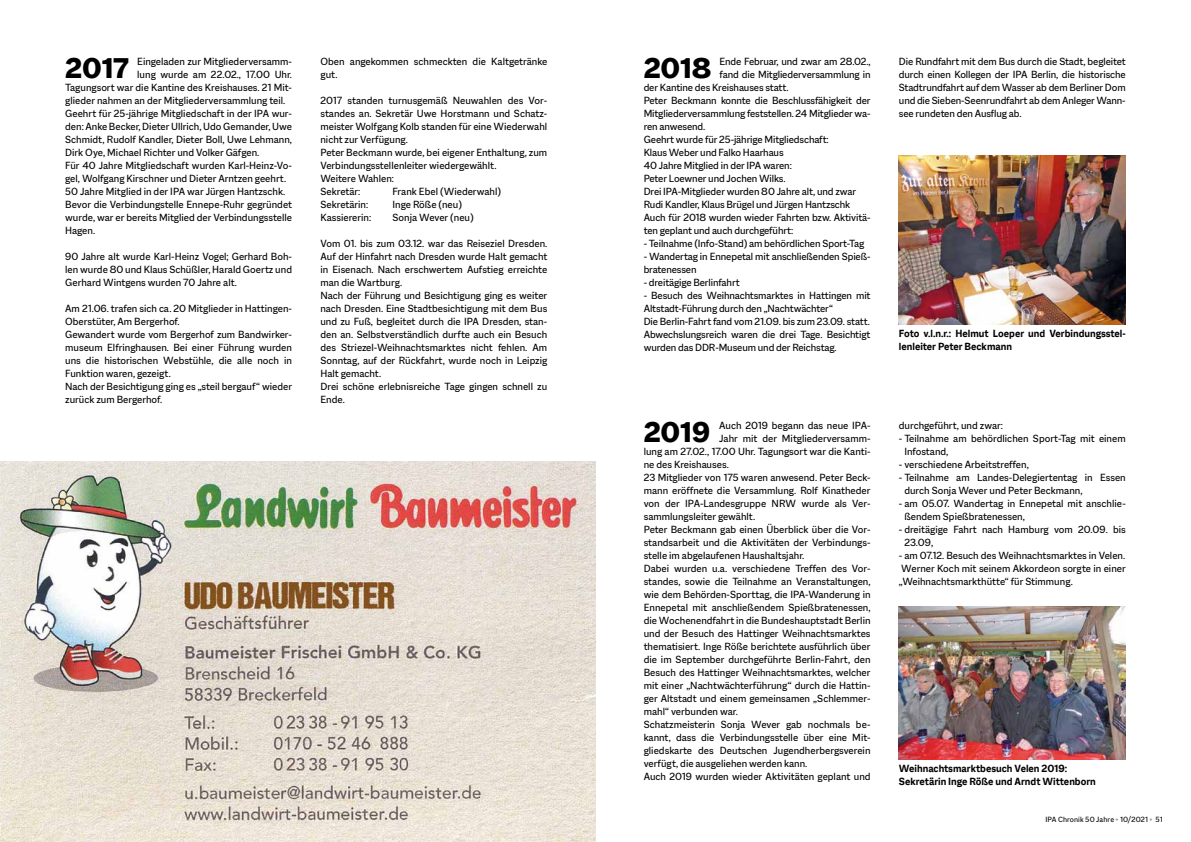
<style>
.page{position:relative;width:1191px;height:842px;background:#fff}
.page>*{position:absolute;margin:0;border:0;box-sizing:border-box;transform-origin:0 0}
.t1{font:800 31px "Macklin Sans";letter-spacing:-.01em;color:#000}
.t2{font:11px/13px "Macklin Sans";color:#000}
.t3{font:700 11px/13px "Macklin Sans";color:#000}
.t4{font:8px "Macklin Sans";letter-spacing:.015em;color:#000}
.s1{color:#9d9d9c}
</style>
<div class="page">
<img style="left:899px;top:155px;width:226px;height:170px">
<img style="left:899px;top:606px;width:226px;height:154px">
<img style="left:0;top:462px;width:595px;height:380px">
<h1 class="t1" style="left:65px;top:50px;width:65px">2017</h1>
<p class="t2" style="left:137px;top:55px;width:156px">Eingeladen zur Mitgliederversamm-</p>
<p class="t2" style="left:137px;top:68px;width:156px">lung wurde am 22.02., 17.00 Uhr.</p>
<p class="t2" style="left:65px;top:81px;width:228px">Tagungsort war die Kantine des Kreishauses. 21 Mit-</p>
<p class="t2" style="left:65px;top:94px;width:222px">glieder nahmen an der Mitgliederversammlung teil.</p>
<p class="t2" style="left:65px;top:107px;width:228px">Geehrt für 25-jährige Mitgliedschaft in der IPA wur-</p>
<p class="t2" style="left:65px;top:120px;width:228px">den: Anke Becker, Dieter Ullrich, Udo Gemander, Uwe</p>
<p class="t2" style="left:65px;top:133px;width:228px">Schmidt, Rudolf Kandler, Dieter Boll, Uwe Lehmann,</p>
<p class="t2" style="left:65px;top:146px;width:196px">Dirk Oye, Michael Richter und Volker Gäfgen.</p>
<p class="t2" style="left:65px;top:159px;width:228px">Für 40 Jahre Mitgliedschaft wurden Karl-Heinz-Vo-</p>
<p class="t2" style="left:65px;top:172px;width:222px">gel, Wolfgang Kirschner und Dieter Arntzen geehrt.</p>
<p class="t2" style="left:65px;top:185px;width:222px">50 Jahre Mitglied in der IPA war Jürgen Hantzschk.</p>
<p class="t2" style="left:65px;top:198px;width:228px">Bevor die Verbindungstelle Ennepe-Ruhr gegründet</p>
<p class="t2" style="left:65px;top:211px;width:228px">wurde, war er bereits Mitglied der Verbindungsstelle</p>
<p class="t2" style="left:65px;top:224px;width:31px">Hagen.</p>
<p class="t2" style="left:65px;top:250px;width:228px;text-align:justify">90 Jahre alt wurde Karl-Heinz Vogel; Gerhard Boh&shy;len wurde 80 und Klaus Schüßler, Harald Goertz und Gerhard Wintgens wurden 70 Jahre alt.</p>
<p class="t2" style="left:65px;top:302px;width:228px">Am 21.06. trafen sich ca. 20 Mitglieder in Hattingen-Oberstüter, Am Bergerhof.<br>Gewandert wurde vom Bergerhof zum Bandwirker&shy;museum Elfringhausen. Bei einer Führung wurden uns die historischen Webstühle, die alle noch in Funktion waren, gezeigt.<br>Nach der Besichtigung ging es „steil bergauf“ wieder zurück zum Bergerhof.</p>
<p class="t2" style="left:320px;top:55px;width:228px">Oben angekommen schmeckten die Kaltgetränke gut.</p>
<p class="t2" style="left:320px;top:94px;width:228px">2017 standen turnusgemäß Neuwahlen des Vor&shy;standes an. Sekretär Uwe Horstmann und Schatz&shy;meister Wolfgang Kolb standen für eine Wiederwahl nicht zur Verfügung.<br>Peter Beckmann wurde, bei eigener Enthaltung, zum Verbindungsstellenleiter wiedergewählt.<br>Weitere Wahlen:<br>Sekretär:</p>
<p class="t2" style="left:392px;top:185px;width:110px">Frank Ebel (Wiederwahl)</p>
<p class="t2" style="left:320px;top:198px;width:49px">Sekretärin:</p>
<p class="t2" style="left:392px;top:198px;width:71px">Inge Röße (neu)</p>
<p class="t2" style="left:320px;top:211px;width:52px">Kassiererin:</p>
<p class="t2" style="left:392px;top:211px;width:83px">Sonja Wever (neu)</p>
<p class="t2" style="left:320px;top:237px;width:228px">Vom 01. bis zum 03.12. war das Reiseziel Dresden.<br>Auf der Hinfahrt nach Dresden wurde Halt gemacht in Eisenach. Nach erschwertem Aufstieg erreichte man die Wartburg.<br>Nach der Führung und Besichtigung ging es weiter nach Dresden. Eine Stadtbesichtigung mit dem Bus und zu Fuß, begleitet durch die IPA Dresden, stan&shy;den an. Selbstverständlich durfte auch ein Besuch des Striezel-Weihnachtsmarktes nicht fehlen. Am Sonntag, auf der Rückfahrt, wurde noch in Leipzig Halt gemacht.<br>Drei schöne erlebnisreiche Tage gingen schnell zu Ende.</p>
<h1 class="t1" style="left:643px;top:50px;width:69px">2018</h1>
<p class="t2" style="left:719px;top:55px;width:152px">Ende Februar, und zwar am 28.02.,</p>
<p class="t2" style="left:719px;top:68px;width:152px">fand die Mitgliederversammlung in</p>
<p class="t2" style="left:643px;top:81px;width:146px">der Kantine des Kreishauses statt.</p>
<p class="t2" style="left:643px;top:94px;width:228px">Peter Beckmann konnte die Beschlussfähigkeit der</p>
<p class="t2" style="left:643px;top:107px;width:228px">Mitgliederversammlung feststellen. 24 Mitglieder wa-</p>
<p class="t2" style="left:643px;top:120px;width:63px">ren anwesend.</p>
<p class="t2" style="left:643px;top:133px;width:186px">Geehrt wurde für 25-jährige Mitgliedschaft:</p>
<p class="t2" style="left:643px;top:146px;width:141px">Klaus Weber und Falko Haarhaus</p>
<p class="t2" style="left:643px;top:159px;width:149px">40 Jahre Mitglied in der IPA waren:</p>
<p class="t2" style="left:643px;top:172px;width:143px">Peter Loewner und Jochen Wilks.</p>
<p class="t2" style="left:643px;top:185px;width:214px">Drei IPA-Mitglieder wurden 80 Jahre alt, und zwar</p>
<p class="t2" style="left:643px;top:198px;width:208px">Rudi Kandler, Klaus Brügel und Jürgen Hantzschk</p>
<p class="t2" style="left:643px;top:211px;width:228px">Auch für 2018 wurden wieder Fahrten bzw. Aktivitä-</p>
<p class="t2" style="left:643px;top:224px;width:151px">ten geplant und auch durchgeführt:</p>
<p class="t2" style="left:643px;top:237px;width:222px">- Teilnahme (Info-Stand) am behördlichen Sport-Tag</p>
<p class="t2" style="left:643px;top:250px;width:228px">- Wandertag in Ennepetal mit anschließenden Spieß&shy;bratenessen</p>
<p class="t2" style="left:643px;top:276px;width:97px">- dreitägige Berlinfahrt</p>
<p class="t2" style="left:643px;top:289px;width:228px">- Besuch des Weihnachtsmarktes in Hattingen mit Altstadt-Führung durch den „Nachtwächter“<br>Die Berlin-Fahrt fand vom 21.09. bis zum 23.09. statt.<br>Abwechslungsreich waren die drei Tage. Besichtigt wurden das DDR-Museum und der Reichstag.</p>
<h1 class="t1" style="left:643px;top:414px;width:68px">2019</h1>
<p class="t2" style="left:719px;top:419px;width:153px">Auch 2019 begann das neue IPA-</p>
<p class="t2" style="left:719px;top:432px;width:153px">Jahr mit der Mitgliederversamm-</p>
<p class="t2" style="left:643px;top:445px;width:228px">lung am 27.02., 17.00 Uhr. Tagungsort war die Kanti-</p>
<p class="t2" style="left:643px;top:458px;width:87px">ne des Kreishauses.</p>
<p class="t2" style="left:643px;top:471px;width:228px">23 Mitglieder von 175 waren anwesend. Peter Beck-</p>
<p class="t2" style="left:643px;top:484px;width:228px">mann eröffnete die Versammlung. Rolf Kinatheder</p>
<p class="t2" style="left:643px;top:497px;width:228px">von der IPA-Landesgruppe NRW wurde als Ver-</p>
<p class="t2" style="left:643px;top:510px;width:113px">sammlungsleiter gewählt.</p>
<p class="t2" style="left:643px;top:523px;width:228px">Peter Beckmann gab einen Überblick über die Vor-</p>
<p class="t2" style="left:643px;top:536px;width:228px">standsarbeit und die Aktivitäten der Verbindungs-</p>
<p class="t2" style="left:643px;top:549px;width:162px">stelle im abgelaufenen Haushaltsjahr.</p>
<p class="t2" style="left:643px;top:562px;width:228px">Dabei wurden u.a. verschiedene Treffen des Vor-</p>
<p class="t2" style="left:643px;top:575px;width:228px">standes, sowie die Teilnahme an Veranstaltungen,</p>
<p class="t2" style="left:643px;top:588px;width:228px">wie dem Behörden-Sporttag, die IPA-Wanderung in</p>
<p class="t2" style="left:643px;top:601px;width:228px">Ennepetal mit anschließendem Spießbratenessen,</p>
<p class="t2" style="left:643px;top:614px;width:228px">die Wochenendfahrt in die Bundeshauptstadt Berlin</p>
<p class="t2" style="left:643px;top:627px;width:228px">und der Besuch des Hattinger Weihnachtsmarktes</p>
<p class="t2" style="left:643px;top:640px;width:228px">thematisiert. Inge Röße berichtete ausführlich über</p>
<p class="t2" style="left:643px;top:653px;width:228px">die im September durchgeführte Berlin-Fahrt, den</p>
<p class="t2" style="left:643px;top:666px;width:228px">Besuch des Hattinger Weihnachtsmarktes, welcher</p>
<p class="t2" style="left:643px;top:679px;width:228px">mit einer „Nachtwächterführung“ durch die Hattin-</p>
<p class="t2" style="left:643px;top:692px;width:228px">ger Altstadt und einem gemeinsamen „Schlemmer-</p>
<p class="t2" style="left:643px;top:705px;width:96px">mahl“ verbunden war.</p>
<p class="t2" style="left:643px;top:718px;width:228px">Schatzmeisterin Sonja Wever gab nochmals be-</p>
<p class="t2" style="left:643px;top:731px;width:228px">kannt, dass die Verbindungsstelle über eine Mit-</p>
<p class="t2" style="left:643px;top:744px;width:228px">gliedskarte des Deutschen Jugendherbergsverein</p>
<p class="t2" style="left:643px;top:757px;width:165px">verfügt, die ausgeliehen werden kann.</p>
<p class="t2" style="left:643px;top:770px;width:228px">Auch 2019 wurden wieder Aktivitäten geplant und</p>
<p class="t2" style="left:899px;top:55px;width:228px;text-align:justify">Die Rundfahrt mit dem Bus durch die Stadt, begleitet durch einen Kollegen der IPA Berlin, die historische Stadtrundfahrt auf dem Wasser ab dem Berliner Dom und die Sieben-Seenrundfahrt ab dem Anleger Wann&shy;see rundeten den Ausflug ab.</p>
<p class="t3" style="left:899px;top:327px;width:228px">Foto v.l.n.r.: Helmut Loeper und Verbindungsstel&shy;lenleiter Peter Beckmann</p>
<p class="t2" style="left:899px;top:419px;width:105px">durchgeführt, und zwar:</p>
<p class="t2" style="left:904px;top:432px;width:223px;text-indent:-5px">- Teilnahme am behördlichen Sport-Tag mit einem<br>Infostand,</p>
<p class="t2" style="left:899px;top:458px;width:131px">- verschiedene Arbeitstreffen,</p>
<p class="t2" style="left:904px;top:471px;width:223px;text-indent:-5px">- Teilnahme am Landes-Delegiertentag in Essen durch Sonja Wever und Peter Beckmann,</p>
<p class="t2" style="left:904px;top:497px;width:223px;text-indent:-5px">- am 05.07. Wandertag in Ennepetal mit anschlie&shy;ßendem Spießbratenessen,</p>
<p class="t2" style="left:904px;top:523px;width:223px;text-indent:-5px">- dreitägige Fahrt nach Hamburg vom 20.09. bis<br>23.09,</p>
<p class="t2" style="left:899px;top:549px;width:228px;text-align:justify">- am 07.12. Besuch des Weihnachtsmarktes in Velen.<br>Werner Koch mit seinem Akkordeon sorgte in einer „Weihnachtsmarkthütte“ für Stimmung.</p>
<p class="t3" style="left:899px;top:762px;width:198px">Weihnachtsmarktbesuch Velen 2019:<br>Sekretärin Inge Röße und Arndt Wittenborn</p>
<p class="t4" style="left:1045px;top:815px;width:119px">IPA Chronik 50 Jahre <span class="s1">•</span> 10/2021 <span class="s1">•</span> 51</p>
</div>
